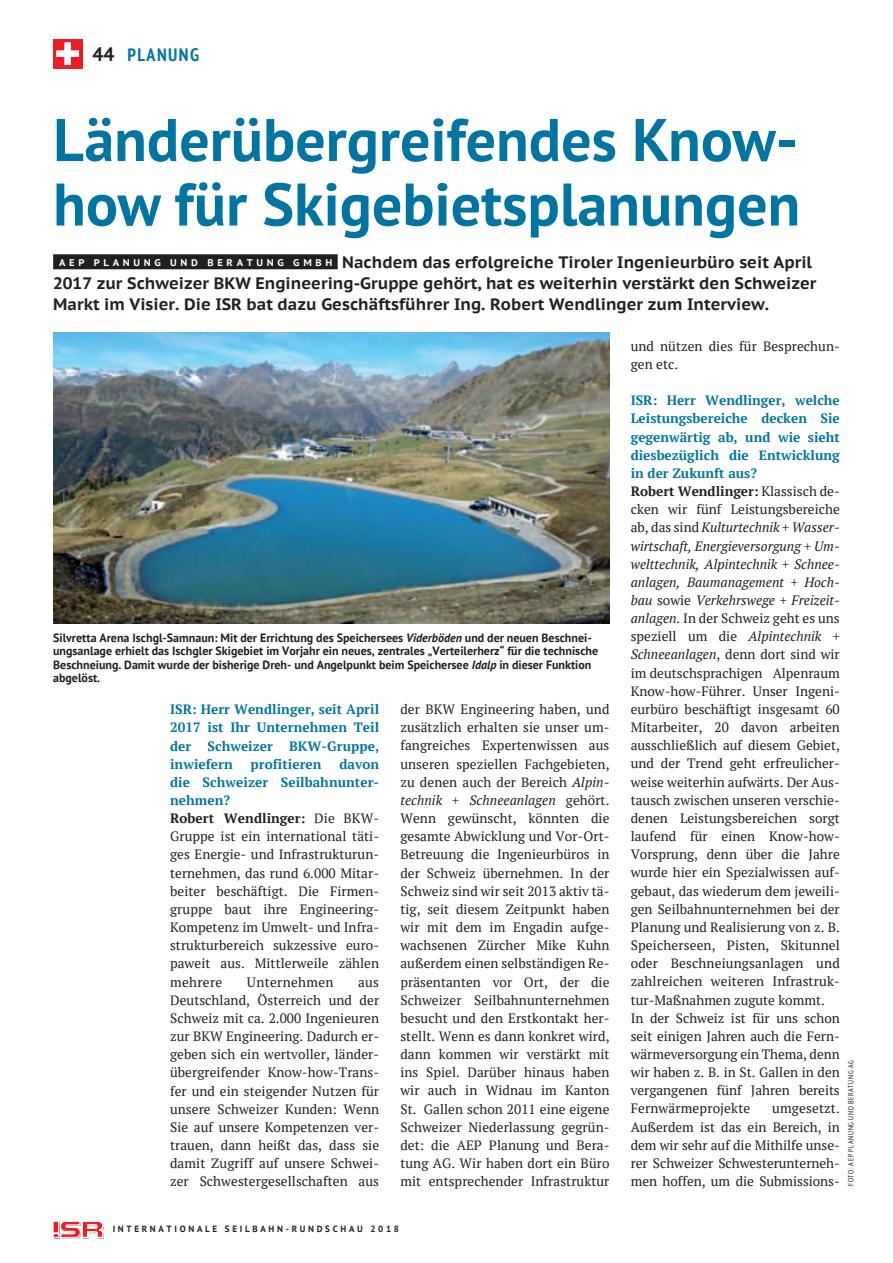
<style>
.page{position:relative;width:893px;height:1263px;background:#fff}
.page>*{position:absolute;margin:0;border:0;box-sizing:border-box;transform-origin:0 0}
.t1{font:700 60px/64.5px "PT Sans";color:#0075a1}
.t2{font:700 19.5px "PT Sans";color:#231f20}
.t3{font:700 condensed 18px "PT Sans";letter-spacing:.08em;color:#0075a1}
.t4{font:700 16.5px/21px "PT Sans Caption";color:#231f20}
.t5{font:13.5px/18.1px "PT Serif";letter-spacing:.005em;color:#231f20}
.t6{font:700 13.5px/18.1px "PT Serif";letter-spacing:.005em;color:#0075a1;text-align:justify}
.t7{font:13.5px "PT Serif";letter-spacing:.025em;color:#231f20}
.t8{font:700 12px/13.5px "PT Sans";color:#231f20}
.t9{font:700 9px "PT Sans";letter-spacing:.3em;color:#231f20}
.t10{font:condensed 7.5px "PT Sans";letter-spacing:.09em;color:#231f20}
.s1{font-size:9.75px;color:#fff}
.s2{font-style:italic}
.s3{font-weight:700;color:#0075a1}
.s4{font-weight:700}
</style>
<div class="page">
<svg style="left:53px;top:1221px;width:51px;height:18px"></svg>
<div style="left:53px;top:39px;width:29px;height:29px;background:#ee1d23"></div>
<svg style="left:56px;top:42px;width:23px;height:23px"></svg>
<div style="left:53px;top:254px;width:285px;height:15px;background:#231f20"></div>
<img style="left:53px;top:333px;width:556px;height:291px">
<p class="t2" style="left:93px;top:41px;width:24px">44</p>
<p class="t3" style="left:127px;top:42px;width:73px">PLANUNG</p>
<p class="t1" style="left:53px;top:107px;width:749px">Länderübergreifendes Know&shy;how für Skigebietsplanungen</p>
<p class="t4" style="left:53px;top:251px;width:765px;text-indent:6px"><span class="s1">A E P P L A N U N G U N D B E R A T U N G G M B H</span> Nachdem das erfolgreiche Tiroler Ingenieurbüro seit April<br>2017 zur Schweizer BKW Engineering-Gruppe gehört, hat es weiterhin verstärkt den Schweizer<br>Markt im Visier. Die ISR bat dazu Geschäftsführer Ing. Robert Wendlinger zum Interview.</p>
<p class="t8" style="left:53px;top:630px;width:546px">Silvretta Arena Ischgl-Samnaun: Mit der Errichtung des Speichersees <span class="s2">Viderböden</span> und der neuen Beschnei&shy;ungsanlage erhielt das Ischgler Skigebiet im Vorjahr ein neues, zentrales „Verteilerherz“ für die technische Beschneiung. Damit wurde der bisherige Dreh- und Angelpunkt beim Speichersee <span class="s2">Idalp</span> in dieser Funktion abgelöst.</p>
<p class="t6" style="left:170px;top:700px;width:211px">ISR: Herr Wendlinger, seit April 2017 ist Ihr Unternehmen Teil der Schweizer BKW-Gruppe, inwiefern</p>
<p class="t5" style="left:170px;top:755px;width:211px;text-indent:169px"><span class="s3">davon die Schweizer Seilbahnunter&shy;nehmen?<br></span><span class="s4">Robert Wendlinger:</span> Die BKW-<br>Gruppe ist ein international täti&shy;ges Energie- und Infrastrukturun&shy;ternehmen, das rund 6.000 Mitar&shy;beiter beschäftigt. Die Firmen&shy;gruppe baut ihre Engineering-<br>Kompetenz im Umwelt- und Infra&shy;strukturbereich sukzessive euro&shy;paweit aus. Mittlerweile zählen mehrere</p>
<p class="t6" style="left:251px;top:754px;width:72px">profitieren</p>
<p class="t7" style="left:247px;top:973px;width:88px">Unternehmen</p>
<p class="t5" style="left:170px;top:972px;width:211px;text-indent:188px">aus<br>Deutschland, Österreich und der<br>Schweiz mit ca. 2.000 Ingenieuren zur BKW Engineering. Dadurch er&shy;geben sich ein wertvoller, länder&shy;übergreifender Know-how-Trans&shy;fer und ein steigender Nutzen für unsere Schweizer Kunden: Wenn<br>Sie auf unsere Kompetenzen ver&shy;trauen, dann heißt das, dass sie damit Zugriff auf unsere Schwei&shy;zer Schwestergesellschaften aus</p>
<p class="t5" style="left:400px;top:700px;width:211px;text-align:justify">der BKW Engineering haben, und zusätzlich erhalten sie unser um&shy;fangreiches Expertenwissen aus unseren speziellen Fachgebieten, zu denen auch der Bereich <span class="s2">Alpin&shy;technik + Schneeanlagen</span> gehört.<br>Wenn gewünscht, könnten die gesamte Abwicklung und Vor-Ort-Betreuung die Ingenieurbüros in der Schweiz übernehmen. In der Schweiz sind wir seit 2013 aktiv tä&shy;tig, seit diesem Zeitpunkt haben wir mit dem im Engadin aufge&shy;wachsenen Zürcher Mike Kuhn außerdem einen selbständigen Re&shy;präsentanten vor Ort, der die Schweizer Seilbahnunternehmen besucht und den Erstkontakt her&shy;stellt. Wenn es dann konkret wird, dann kommen wir verstärkt mit ins Spiel. Darüber hinaus haben wir auch in Widnau im Kanton St. Gallen schon 2011 eine eigene Schweizer Niederlassung gegrün&shy;det: die AEP Planung und Bera&shy;tung AG. Wir haben dort ein Büro mit entsprechender Infrastruktur</p>
<p class="t9" style="left:113px;top:1222px;width:288px">INTERNATIONALE SEILBAHN-RUNDSCHAU 2018</p>
<p class="t5" style="left:631px;top:337px;width:211px">und nützen dies für Besprechun&shy;gen etc.</p>
<p class="t5" style="left:631px;top:391px;width:211px"><span class="s3">ISR: Herr Wendlinger, welche<br>Leistungsbereiche decken Sie gegenwärtig ab, und wie sieht diesbezüglich die Entwicklung in der Zukunft aus?<br></span><span class="s4">Robert Wendlinger:</span> Klassisch de&shy;cken wir fünf Leistungsbereiche ab, das sind <span class="s2">Kulturtechnik + Wasser&shy;wirtschaft, Energieversorgung + Um&shy;welttechnik, Alpintechnik + Schnee&shy;anlagen, Baumanagement + Hoch&shy;bau</span> sowie <span class="s2">Verkehrswege + Freizeit&shy;anlagen</span>. In der Schweiz geht es uns speziell um die <span class="s2">Alpintechnik +<br>Schneeanlagen</span>, denn dort sind wir im deutschsprachigen Alpenraum<br>Know-how-Führer. Unser Ingeni&shy;eurbüro beschäftigt insgesamt 60<br>Mitarbeiter, 20 davon arbeiten ausschließlich auf diesem Gebiet, und der Trend geht erfreulicher&shy;weise weiterhin aufwärts. Der Aus&shy;tausch zwischen unseren verschie&shy;denen Leistungsbereichen sorgt laufend für einen Know-how-<br>Vorsprung, denn über die Jahre wurde hier ein Spezialwissen auf&shy;gebaut, das wiederum dem jeweili&shy;gen Seilbahnunternehmen bei der<br>Planung und Realisierung von z. B.<br>Speicherseen, Pisten, Skitunnel oder Beschneiungsanlagen und zahlreichen weiteren Infrastruk&shy;tur-Maßnahmen zugute kommt.<br>In der Schweiz ist für uns schon seit einigen Jahren auch die Fern&shy;wärmeversorgung ein Thema, denn wir haben z. B. in St. Gallen in den vergangenen fünf Jahren bereits<br>Fernwärmeprojekte</p>
<p class="t10" style="left:846px;top:1186px;width:127px;rotate:-90deg">FOTO: AEP PLANUNG UND BERATUNG AG</p>
<p class="t5" style="left:631px;top:1099px;width:211px;text-align:justify;text-indent:142px">umgesetzt.<br>Außerdem ist das ein Bereich, in dem wir sehr auf die Mithilfe unse&shy;rer Schweizer Schwesterunterneh&shy;men hoffen, um die Submissions-</p>
</div>
